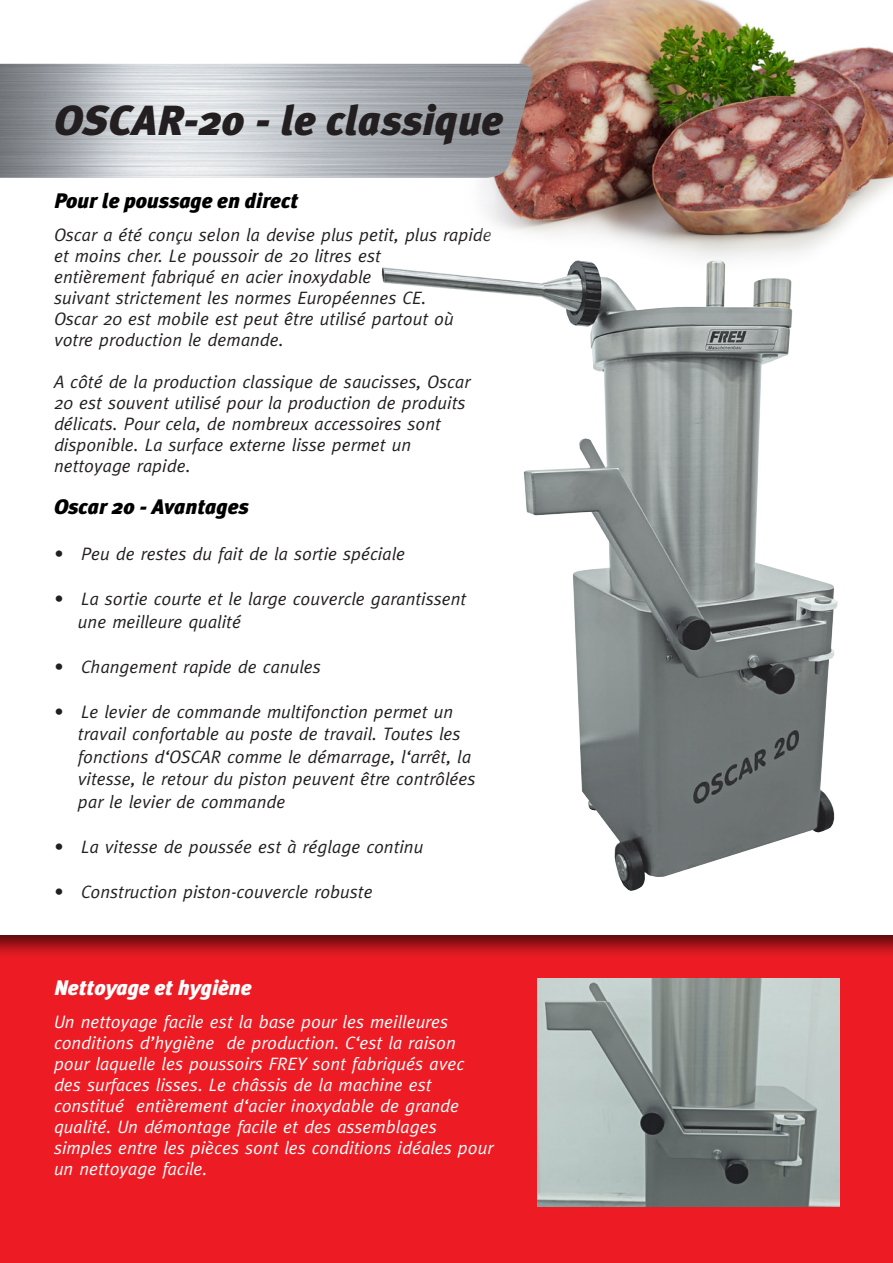
<style>
.page{position:relative;width:893px;height:1263px;background:#fff}
.page>*{position:absolute;margin:0;border:0;box-sizing:border-box;transform-origin:0 0}
.t1{font:italic 900 42px "Meta Plus";color:#231f20}
.t2{font:italic 900 21px "Meta Plus";color:#000}
.t3{font:italic 900 21px "Meta Plus";color:#fff}
.t4{font:italic 18px/21px "Meta";color:#231f20}
.t5{font:italic 18px/21px "Meta";color:#fff}
</style>
<div class="page">
<div style="left:0;top:929px;width:893px;height:334px;background:#231f20;opacity:.75"></div>
<img style="left:446px;top:0;width:447px;height:258px">
<img style="left:0;top:64px;width:536px;height:114px">
<img style="left:382px;top:260px;width:456px;height:631px">
<img style="left:537px;top:978px;width:302px;height:228px">
<h1 class="t1" style="left:54px;top:96px;width:451px">OSCAR-20 - le classique</h1>
<p class="t2" style="left:54px;top:188px;width:246px">Pour le poussage en direct</p>
<p class="t4" style="left:54px;top:224px;width:439px">Oscar a été conçu selon la devise plus petit, plus rapide et moins cher. Le poussoir de 20 litres est<br>entièrement fabriqué en acier inoxydable<br>suivant strictement les normes Européennes CE.<br>Oscar 20 est mobile est peut être utilisé partout où votre production le demande.</p>
<p class="t4" style="left:54px;top:371px;width:418px">A côté de la production classique de saucisses, Oscar 20 est souvent utilisé pour la production de produits délicats. Pour cela, de nombreux accessoires sont disponible. La surface externe lisse permet un nettoyage rapide.</p>
<p class="t2" style="left:54px;top:494px;width:196px">Oscar 20 - Avantages</p>
<p class="t4" style="left:54px;top:543px;width:353px">• Peu de restes du fait de la sortie spéciale</p>
<p class="t4" style="left:78px;top:587px;width:390px;line-height:22.5px;text-indent:-24px">• La sortie courte et le large couvercle garantissent une meilleure qualité</p>
<p class="t4" style="left:54px;top:656px;width:268px">• Changement rapide de canules</p>
<p class="t4" style="left:78px;top:700px;width:399px;line-height:22.5px;text-indent:-24px">• Le levier de commande multifonction permet un travail confortable au poste de travail. Toutes les fonctions d‘OSCAR comme le démarrage, l‘arrêt, la vitesse, le retour du piston peuvent être contrôlées par le levier de commande</p>
<p class="t4" style="left:54px;top:836px;width:371px">• La vitesse de poussée est à réglage continu</p>
<p class="t4" style="left:54px;top:881px;width:320px">• Construction piston-couvercle robuste</p>
<p class="t3" style="left:54px;top:975px;width:199px">Nettoyage et hygiène</p>
<p class="t5" style="left:54px;top:1011px;width:441px">Un nettoyage facile est la base pour les meilleures conditions d’hygiène de production. C‘est la raison pour laquelle les poussoirs FREY sont fabriqués avec des surfaces lisses. Le châssis de la machine est constitué entièrement d‘acier inoxydable de grande qualité. Un démontage facile et des assemblages simples entre les pièces sont les conditions idéales pour un nettoyage facile.</p>
</div>
